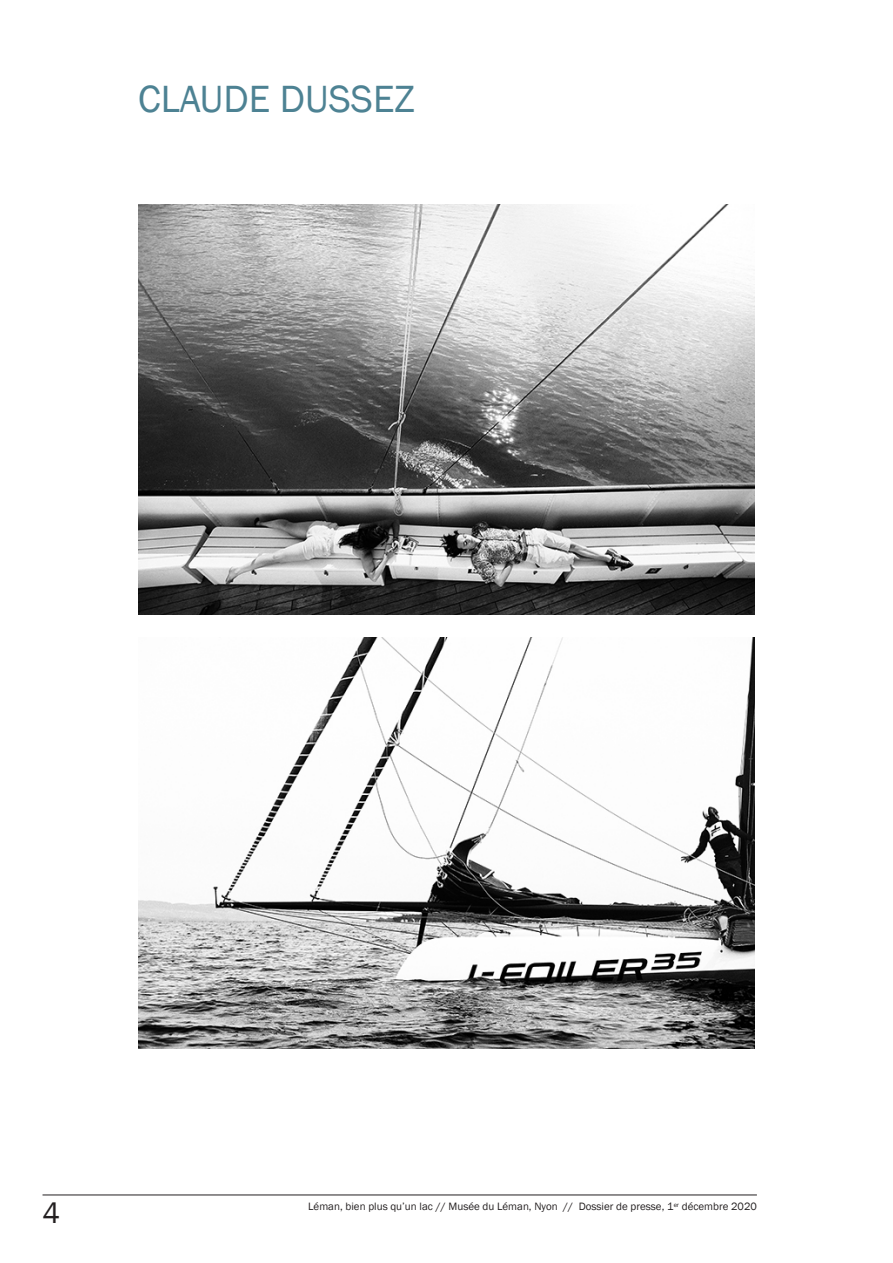
<style>
.page{position:relative;width:893px;height:1263px;background:#fff}
.page>*{position:absolute;margin:0;border:0;box-sizing:border-box;transform-origin:0 0}
.Titre{font:39px "Franklin Gothic";color:#4d8293}
.t1{font:30px "Franklin Gothic";color:#231f20}
.t2{font:10.95px "Franklin Gothic";color:#231f20}
</style>
<div class="page">
<hr style="left:43px;top:1194px;width:714px;height:1px;background:#231f20">
<img style="left:138px;top:204px;width:617px;height:411px">
<img style="left:138px;top:638px;width:617px;height:410px">
<p class="Titre" style="left:138px;top:75px;width:278px">CLAUDE DUSSEZ</p>
<h2 class="t1" style="left:43px;top:1194px;width:19px">4</h2>
<p class="t2" style="left:308px;top:1200px;width:450px">Léman, bien plus qu’un lac // Musée du Léman, Nyon // Dossier de presse, 1<sup>er</sup> décembre 2020</p>
</div>
